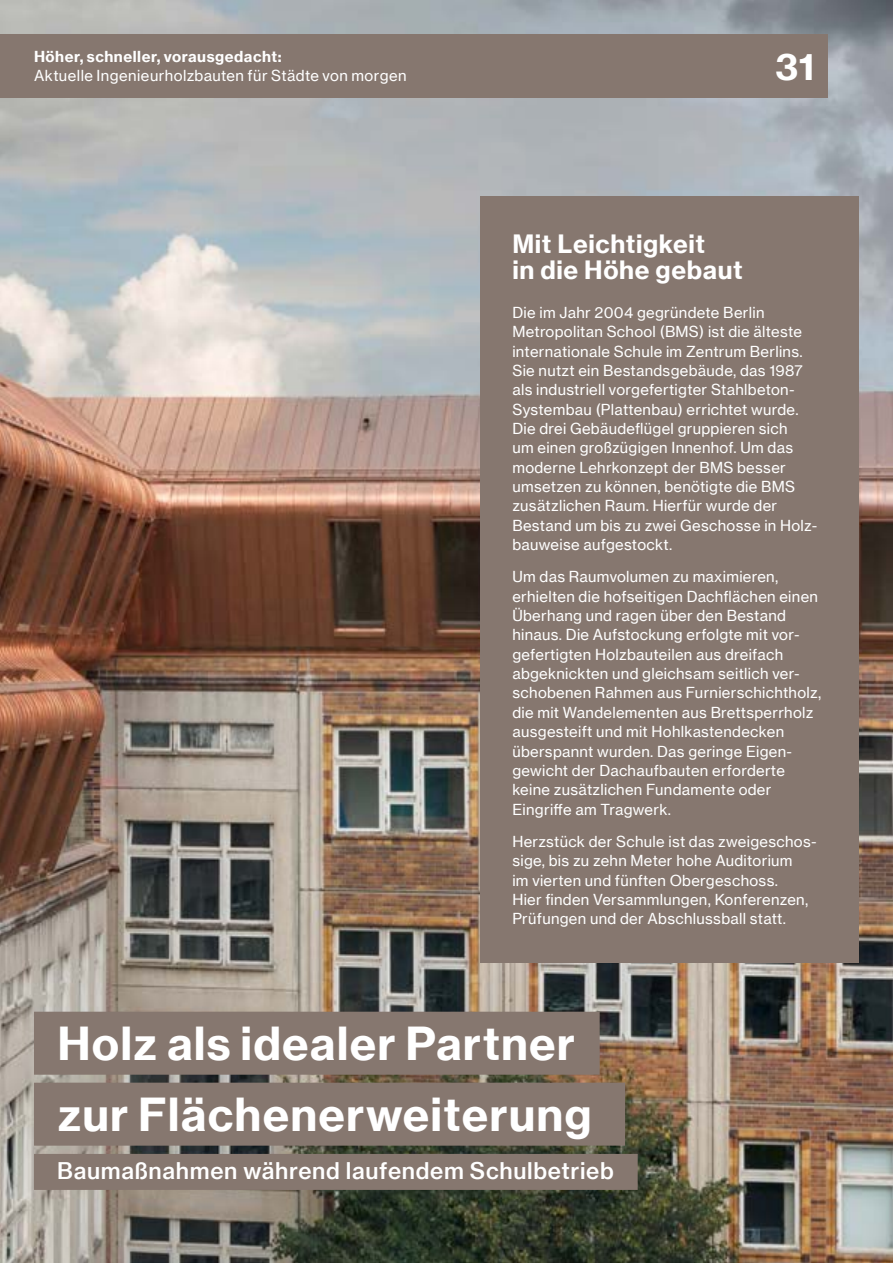
<style>
.page{position:relative;width:893px;height:1263px;background:#fff}
.page>*{position:absolute;margin:0;border:0;box-sizing:border-box;transform-origin:0 0}
.StgHB_Head_29_7_46_B{font:44.55px "N Haas Grotesk TX Pro 75 Bd";letter-spacing:.025em;color:#fff}
.t1{font:36px "N Haas Grotesk TX Pro 75 Bd";color:#fff}
.StgHB_Head_16_5_17_2{font:24.75px/25.8px "N Haas Grotesk TX Pro 75 Bd";letter-spacing:.025em;color:#fff}
.StgHB_Subline_15_26{font:22.5px "N Haas Grotesk TX Pro 65 Md";letter-spacing:.03em;color:#fff}
.StgHB_Fließ_9_9_12_9{font:14.85px/19.4px "N Haas Grotesk TX Pro 55 Rg";letter-spacing:.02em;color:#fff}
.t2{font:14.85px "N Haas Grotesk TX Pro 75 Bd";letter-spacing:.035em;color:#fff}
</style>
<div class="page">
<img style="left:0;top:0;width:893px;height:1263px">
<div style="left:34px;top:1012px;width:566px;height:63px;background:#86776f"></div>
<div style="left:34px;top:1083px;width:591px;height:63px;background:#86776f"></div>
<div style="left:34px;top:1154px;width:604px;height:36px;background:#86776f"></div>
<div style="left:480px;top:196px;width:379px;height:766px;background:#86776f"></div>
<div style="left:0;top:34px;width:828px;height:64px;background:#86776f"></div>
<p class="t2" style="left:34px;top:47px;width:249px">Höher, schneller, vorausgedacht:</p>
<p class="StgHB_Fließ_9_9_12_9" style="left:34px;top:66px;width:374px">Aktuelle Ingenieurholzbauten für Städte von morgen</p>
<h2 class="t1" style="left:775px;top:44px;width:40px">31</h2>
<p class="StgHB_Head_16_5_17_2" style="left:512px;top:231px;width:232px">Mit Leichtigkeit<br>in die Höhe gebaut</p>
<p class="StgHB_Fließ_9_9_12_9" style="left:512px;top:303px;width:306px">Die im Jahr 2004 gegründete Berlin Metropolitan School (BMS) ist die älteste internationale Schule im Zentrum Berlins.<br>Sie nutzt ein Bestandsgebäude, das 1987 als industriell vorgefertigter Stahlbeton-Systembau (Plattenbau) errichtet wurde.<br>Die drei Gebäudeflügel gruppieren sich<br>um einen großzügigen Innenhof. Um das moderne Lehrkonzept der BMS besser umsetzen zu können, benötigte die BMS zusätzlichen Raum. Hierfür wurde der Bestand um bis zu zwei Geschosse in Holz&shy;bauweise aufgestockt.</p>
<p class="StgHB_Fließ_9_9_12_9" style="left:512px;top:567px;width:311px">Um das Raumvolumen zu maximieren, erhielten die hofseitigen Dachflächen einen Überhang und ragen über den Bestand hinaus. Die Aufstockung erfolgte mit vor&shy;gefertigten Holzbauteilen aus dreifach abgeknickten und gleichsam seitlich ver&shy;schobenen Rahmen aus Furnierschichtholz, die mit Wandelementen aus Brettsperrholz ausgesteift und mit Hohlkastendecken überspannt wurden. Das geringe Eigen&shy;gewicht der Dachaufbauten erforderte keine zusätzlichen Fundamente oder Eingriffe am Tragwerk.</p>
<p class="StgHB_Fließ_9_9_12_9" style="left:512px;top:832px;width:306px">Herzstück der Schule ist das zweigeschos&shy;sige, bis zu zehn Meter hohe Auditorium<br>im vierten und fünften Obergeschoss.<br>Hier finden Versammlungen, Konferenzen, Prüfungen und der Abschlussball statt.</p>
<p class="StgHB_Head_29_7_46_B" style="left:57px;top:1015px;width:519px">Holz als idealer Partner</p>
<p class="StgHB_Head_29_7_46_B" style="left:57px;top:1086px;width:536px">zur Flächenerweiterung</p>
<p class="StgHB_Subline_15_26" style="left:57px;top:1157px;width:558px">Baumaßnahmen während laufendem Schulbetrieb</p>
</div>
